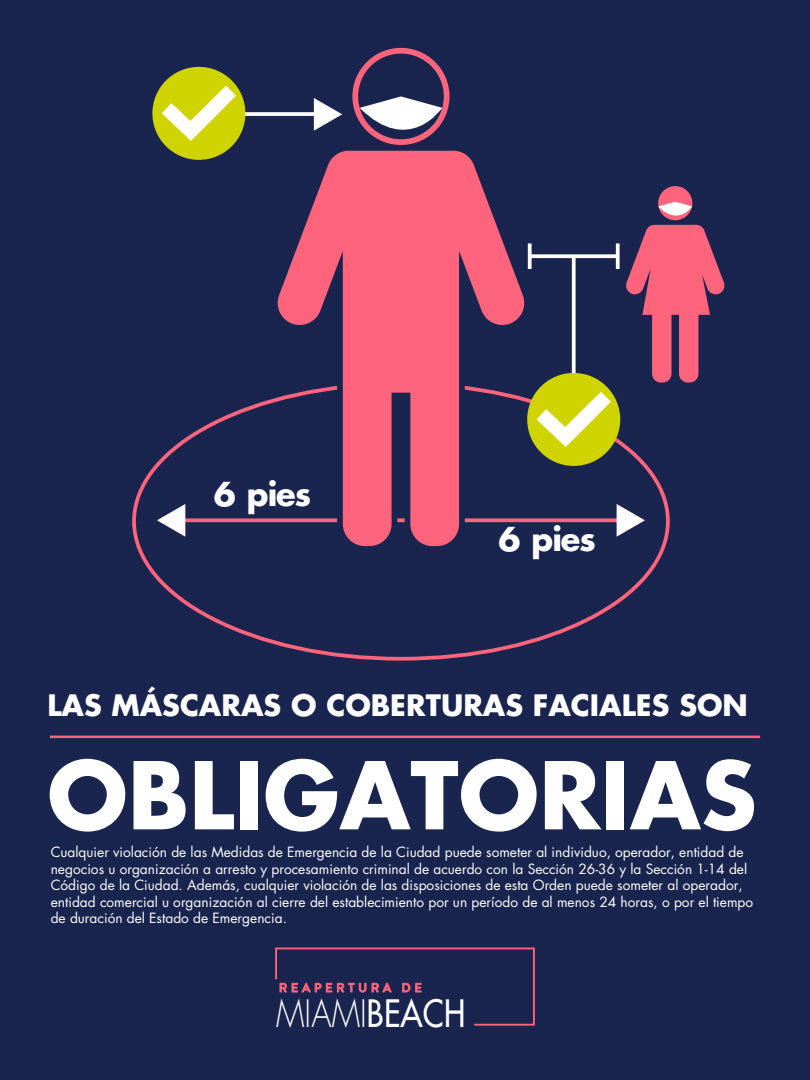
<style>
.page{position:relative;width:810px;height:1080px;background:#19254f}
.page>*{position:absolute;margin:0;border:0;box-sizing:border-box;transform-origin:0 0}
.t1{font:700 90.62px "Futura LT Pro";color:#fff}
.t2{font:300 36.75px "Futura LT Pro";letter-spacing:.005em;color:#fff;scale:.86 1}
.t3{font:700 32.06px "Futura LT Pro";letter-spacing:-.035em;color:#fff}
.t4{font:700 28.75px "Futura LT Pro";color:#fff}
.t5{font:13.75px/16.5px "Futura LT Pro";color:#fff}
.t6{font:500 12.5px "Brandon Grotesque";letter-spacing:.3em;color:#ff647d}
.s1{font-weight:500}
</style>
<div class="page">
<svg style="left:185px;top:518px;width:432px;height:4px"></svg>
<svg style="left:617px;top:504px;width:28px;height:33px"></svg>
<svg style="left:157px;top:504px;width:28px;height:33px"></svg>
<svg style="left:275px;top:151px;width:252px;height:395px;fill:#ff647d"></svg>
<svg style="left:352px;top:48px;width:98px;height:109px"></svg>
<svg style="left:626px;top:186px;width:99px;height:197px"></svg>
<svg style="left:245px;top:112px;width:69px;height:4px"></svg>
<svg style="left:314px;top:98px;width:28px;height:33px"></svg>
<svg style="left:532px;top:254px;width:84px;height:4px"></svg>
<svg style="left:572px;top:256px;width:4px;height:117px"></svg>
<svg style="left:528px;top:243px;width:4px;height:26px"></svg>
<svg style="left:616px;top:243px;width:4px;height:26px"></svg>
<div style="left:527px;top:373px;width:93px;height:93px;background:#cfd400;border-radius:50%"></div>
<svg style="left:537px;top:392px;width:74px;height:55px"></svg>
<div style="left:152px;top:67px;width:93px;height:93px;background:#cfd400;border-radius:50%"></div>
<svg style="left:162px;top:86px;width:74px;height:55px"></svg>
<hr style="left:50px;top:736px;width:710px;height:2px;background:#ff647d">
<svg style="left:275px;top:947px;width:260px;height:79px"></svg>
<h3 class="t3" style="left:214px;top:469px;width:99px">6 pies</h3>
<h3 class="t3" style="left:499px;top:515px;width:99px">6 pies</h3>
<h3 class="t4" style="left:47px;top:683px;width:702px">LAS MÁSCARAS O COBERTURAS FACIALES SON</h3>
<h1 class="t1" style="left:47px;top:725px;width:711px">OBLIGATORIAS</h1>
<p class="t5" style="left:51px;top:844px;width:704px">Cualquier violación de las Medidas de Emergencia de la Ciudad puede someter al individuo, operador, entidad de negocios u organización a arresto y procesamiento criminal de acuerdo con la Sección 26-36 y la Sección 1-14 del Código de la Ciudad. Además, cualquier violación de las disposiciones de esta Orden puede someter al operador, entidad comercial u organización al cierre del establecimiento por un período de al menos 24 horas, o por el tiempo de duración del Estado de Emergencia.</p>
<p class="t6" style="left:279px;top:979px;width:144px">REAPERTURA DE</p>
<h2 class="t2" style="left:276px;top:989px;width:222px">MIAMI<span class="s1">BEACH</span></h2>
</div>
